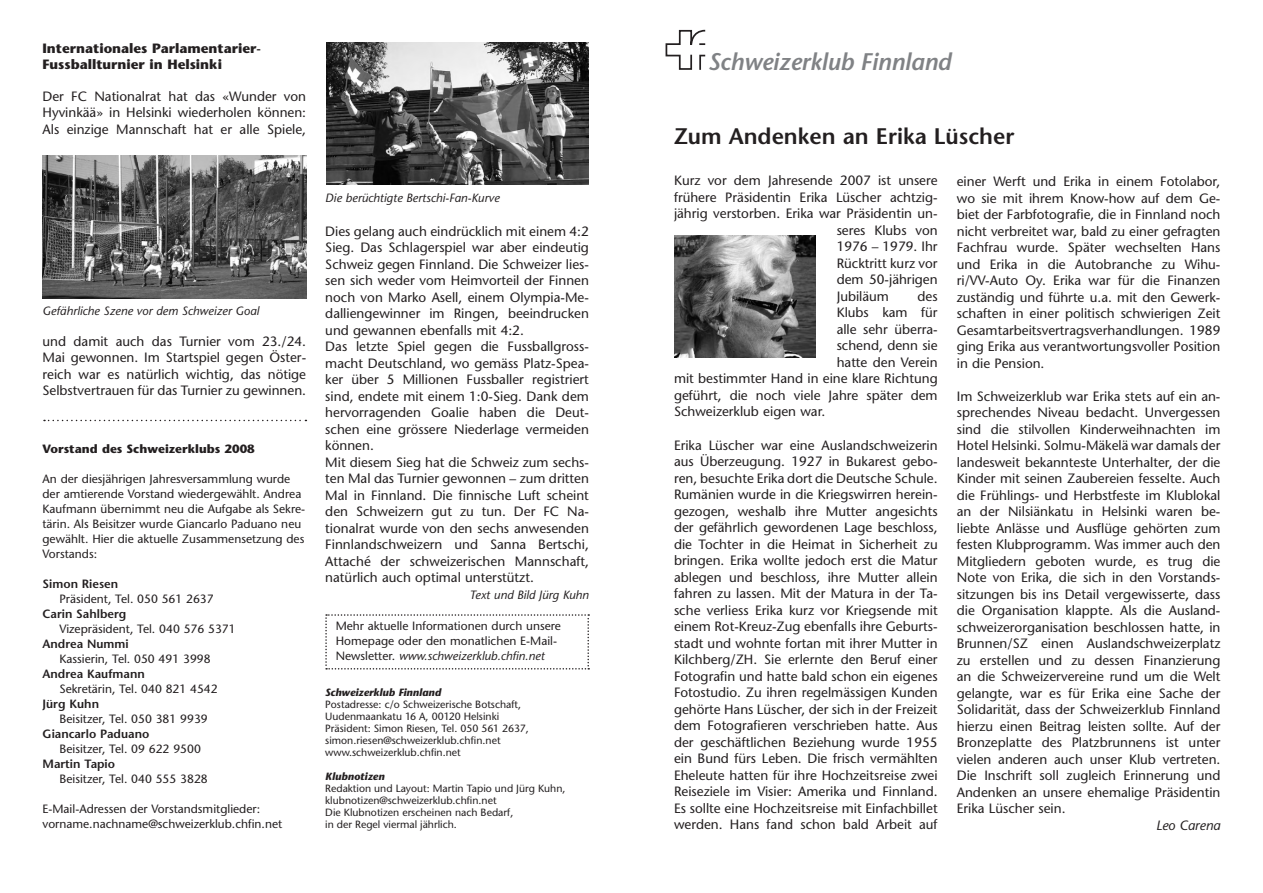
<style>
.page{position:relative;width:1263px;height:893px;background:#fff}
.page>*{position:absolute;margin:0;border:0;box-sizing:border-box;transform-origin:0 0}
.t1{font:italic 600 24px "Stone Sans";letter-spacing:-.01em;color:#808285}
.t2{font:600 22.5px "Stone Sans";color:#231f20}
.t3{font:13.5px/16.5px "Stone Sans";color:#231f20;text-align:justify}
.t4{font:700 13.5px/16.5px "Stone Sans";color:#231f20}
.t5{font:italic 13.5px "Stone Sans";color:#231f20}
.t6{font:12px/15px "Stone Sans";color:#231f20}
.t7{font:italic 12px "Stone Sans";color:#231f20}
.t8{font:600 12px "Stone Sans";color:#231f20}
.t9{font:700 12px "Stone Sans";color:#231f20}
.t10{font:10.5px/12px "Stone Sans";color:#231f20}
.t11{font:italic 700 10.5px "Stone Sans";color:#231f20}
.s1{font-style:italic}
</style>
<div class="page">
<img style="left:674px;top:236px;width:141px;height:121px">
<svg style="left:665px;top:30px;width:41px;height:40px"></svg>
<svg style="left:325px;top:614px;width:264px;height:55px"></svg>
<svg style="left:44px;top:420px;width:262px;height:1px"></svg>
<img style="left:327px;top:43px;width:262px;height:141px">
<img style="left:43px;top:156px;width:263px;height:142px">
<p class="t4" style="left:43px;top:40px;width:220px">Internationales Parlamentarier-<br>Fussballturnier in Helsinki</p>
<p class="t3" style="left:43px;top:88px;width:265px">Der FC Nationalrat hat das «Wunder von Hyvinkää» in Helsinki wiederholen können:<br>Als einzige Mannschaft hat er alle Spiele,</p>
<p class="t7" style="left:43px;top:303px;width:218px">Gefährliche Szene vor dem Schweizer Goal</p>
<p class="t3" style="left:43px;top:333px;width:265px">und damit auch das Turnier vom 23./24.<br>Mai gewonnen. Im Startspiel gegen Öster&shy;reich war es natürlich wichtig, das nötige Selbstvertrauen für das Turnier zu gewinnen.</p>
<p class="t9" style="left:43px;top:442px;width:214px">Vorstand des Schweizerklubs 2008</p>
<p class="t6" style="left:43px;top:472px;width:264px">An der diesjährigen Jahresversammlung wurde der amtierende Vorstand wiedergewählt. Andrea Kaufmann übernimmt neu die Aufgabe als Sekre&shy;tärin. Als Beisitzer wurde Giancarlo Paduano neu gewählt. Hier die aktuelle Zusammensetzung des Vorstands:</p>
<p class="t8" style="left:43px;top:577px;width:77px">Simon Riesen</p>
<p class="t6" style="left:60px;top:592px;width:156px">Präsident, Tel. 050 561 2637</p>
<p class="t8" style="left:43px;top:607px;width:85px">Carin Sahlberg</p>
<p class="t6" style="left:60px;top:622px;width:178px">Vizepräsident, Tel. 040 576 5371</p>
<p class="t8" style="left:43px;top:637px;width:88px">Andrea Nummi</p>
<p class="t6" style="left:60px;top:652px;width:153px">Kassierin, Tel. 050 491 3998</p>
<p class="t8" style="left:43px;top:667px;width:104px">Andrea Kaufmann</p>
<p class="t6" style="left:60px;top:682px;width:160px">Sekretärin, Tel. 040 821 4542</p>
<p class="t8" style="left:43px;top:697px;width:58px">Jürg Kuhn</p>
<p class="t6" style="left:60px;top:712px;width:150px">Beisitzer, Tel. 050 381 9939</p>
<p class="t8" style="left:43px;top:727px;width:108px">Giancarlo Paduano</p>
<p class="t6" style="left:60px;top:742px;width:143px">Beisitzer, Tel. 09 622 9500</p>
<p class="t8" style="left:43px;top:757px;width:74px">Martin Tapio</p>
<p class="t6" style="left:60px;top:772px;width:150px">Beisitzer, Tel. 040 555 3828</p>
<p class="t6" style="left:43px;top:802px;width:241px">E-Mail-Adressen der Vorstandsmitglieder: vorname.nachname@schweizerklub.chfin.net</p>
<p class="t7" style="left:325px;top:191px;width:176px">Die berüchtigte Bertschi-Fan-Kurve</p>
<p class="t3" style="left:325px;top:223px;width:265px;text-align:left">Dies gelang auch eindrücklich mit einem 4:2<br>Sieg. Das Schlagerspiel war aber eindeutig Schweiz gegen Finnland. Die Schweizer lies&shy;sen sich weder vom Heimvorteil der Finnen noch von Marko Asell, einem Olympia-Me&shy;dalliengewinner im Ringen, beeindrucken und gewannen ebenfalls mit 4:2.<br>Das letzte Spiel gegen die Fussballgross&shy;macht Deutschland, wo gemäss Platz-Spea&shy;ker über 5 Millionen Fussballer registriert sind, endete mit einem 1:0-Sieg. Dank dem hervorragenden Goalie haben die Deut&shy;schen eine grössere Niederlage vermeiden können.<br>Mit diesem Sieg hat die Schweiz zum sechs&shy;ten Mal das Turnier gewonnen – zum dritten Mal in Finnland. Die finnische Luft scheint den Schweizern gut zu tun. Der FC Na&shy;tionalrat wurde von den sechs anwesenden Finnlandschweizern und Sanna Bertschi, Attaché der schweizerischen Mannschaft, natürlich auch optimal unterstützt.</p>
<p class="t7" style="left:469px;top:587px;width:121px">Text und Bild Jürg Kuhn</p>
<p class="t6" style="left:336px;top:619px;width:227px">Mehr aktuelle Informationen durch unsere<br>Homepage oder den monatlichen E-Mail-<br>Newsletter. <span class="s1">www.schweizerklub.chfin.net</span></p>
<p class="t11" style="left:325px;top:686px;width:117px">Schweizerklub Finnland</p>
<p class="t10" style="left:325px;top:698px;width:205px">Postadresse: c/o Schweizerische Botschaft, Uudenmaankatu 16 A, 00120 Helsinki Präsident: Simon Riesen, Tel. 050 561 2637, simon.riesen@schweizerklub.chfin.net www.schweizerklub.chfin.net</p>
<p class="t11" style="left:325px;top:770px;width:61px">Klubnotizen</p>
<p class="t10" style="left:325px;top:782px;width:242px">Redaktion und Layout: Martin Tapio und Jürg Kuhn, klubnotizen@schweizerklub.chfin.net<br>Die Klubnotizen erscheinen nach Bedarf,<br>in der Regel viermal jährlich.</p>
<h1 class="t1" style="left:708px;top:47px;width:245px">Schweizerklub Finnland</h1>
<h2 class="t2" style="left:674px;top:123px;width:342px">Zum Andenken an Erika Lüscher</h2>
<p class="t3" style="left:674px;top:173px;width:265px">Kurz vor dem Jahresende 2007 ist unsere</p>
<p class="t3" style="left:674px;top:189px;width:265px">frühere Präsidentin Erika Lüscher achtzig-</p>
<p class="t3" style="left:674px;top:206px;width:265px">jährig verstorben. Erika war Präsidentin un-</p>
<p class="t3" style="left:837px;top:222px;width:102px">seres Klubs von</p>
<p class="t3" style="left:837px;top:239px;width:102px">1976 – 1979. Ihr</p>
<p class="t3" style="left:837px;top:255px;width:102px">Rücktritt kurz vor</p>
<p class="t3" style="left:837px;top:272px;width:102px">dem 50-jährigen</p>
<p class="t3" style="left:837px;top:288px;width:54px">Jubiläum</p>
<p class="t3" style="left:917px;top:288px;width:22px">des</p>
<p class="t3" style="left:837px;top:305px;width:102px">Klubs kam für</p>
<p class="t3" style="left:837px;top:321px;width:102px">alle sehr überra-</p>
<p class="t3" style="left:837px;top:338px;width:102px">schend, denn sie</p>
<p class="t3" style="left:837px;top:354px;width:102px">hatte den Verein</p>
<p class="t3" style="left:674px;top:371px;width:265px">mit bestimmter Hand in eine klare Richtung</p>
<p class="t3" style="left:674px;top:387px;width:265px">geführt, die noch viele Jahre später dem</p>
<p class="t3" style="left:674px;top:404px;width:153px">Schweizerklub eigen war.</p>
<p class="t3" style="left:674px;top:437px;width:265px">Erika Lüscher war eine Auslandschweizerin aus Überzeugung. 1927 in Bukarest gebo&shy;ren, besuchte Erika dort die Deutsche Schule.<br>Rumänien wurde in die Kriegswirren herein&shy;gezogen, weshalb ihre Mutter angesichts der gefährlich gewordenen Lage beschloss, die Tochter in die Heimat in Sicherheit zu bringen. Erika wollte jedoch erst die Matur ablegen und beschloss, ihre Mutter allein fahren zu lassen. Mit der Matura in der Ta&shy;sche verliess Erika kurz vor Kriegsende mit einem Rot-Kreuz-Zug ebenfalls ihre Geburts&shy;stadt und wohnte fortan mit ihrer Mutter in Kilchberg/ZH. Sie erlernte den Beruf einer Fotografin und hatte bald schon ein eigenes Fotostudio. Zu ihren regelmässigen Kunden gehörte Hans Lüscher, der sich in der Freizeit dem Fotografieren verschrieben hatte. Aus der geschäftlichen Beziehung wurde 1955 ein Bund fürs Leben. Die frisch vermählten Eheleute hatten für ihre Hochzeitsreise zwei Reiseziele im Visier: Amerika und Finnland.<br>Es sollte eine Hochzeitsreise mit Einfachbillet werden. Hans fand schon bald Arbeit auf</p>
<p class="t3" style="left:957px;top:173px;width:265px">einer Werft und Erika in einem Fotolabor, wo sie mit ihrem Know-how auf dem Ge&shy;biet der Farbfotografie, die in Finnland noch nicht verbreitet war, bald zu einer gefragten Fachfrau wurde. Später wechselten Hans und Erika in die Autobranche zu Wihu&shy;ri/VV-Auto Oy. Erika war für die Finanzen zuständig und führte u.a. mit den Gewerk&shy;schaften in einer politisch schwierigen Zeit Gesamtarbeitsvertragsverhandlungen. 1989 ging Erika aus verantwortungsvoller Position in die Pension.</p>
<p class="t3" style="left:957px;top:388px;width:265px">Im Schweizerklub war Erika stets auf ein an&shy;sprechendes Niveau bedacht. Unvergessen sind die stilvollen Kinderweihnachten im Hotel Helsinki. Solmu-Mäkelä war damals der landesweit bekannteste Unterhalter, der die Kinder mit seinen Zaubereien fesselte. Auch die Frühlings- und Herbstfeste im Klublokal an der Nilsiänkatu in Helsinki waren be&shy;liebte Anlässe und Ausflüge gehörten zum festen Klubprogramm. Was immer auch den Mitgliedern geboten wurde, es trug die Note von Erika, die sich in den Vorstands&shy;sitzungen bis ins Detail vergewisserte, dass die Organisation klappte. Als die Ausland&shy;schweizerorganisation beschlossen hatte, in Brunnen/SZ einen Auslandschweizerplatz zu erstellen und zu dessen Finanzierung an die Schweizervereine rund um die Welt gelangte, war es für Erika eine Sache der Solidarität, dass der Schweizerklub Finnland hierzu einen Beitrag leisten sollte. Auf der Bronzeplatte des Platzbrunnens ist unter vielen anderen auch unser Klub vertreten.<br>Die Inschrift soll zugleich Erinnerung und Andenken an unsere ehemalige Präsidentin Erika Lüscher sein.</p>
<p class="t5" style="left:1156px;top:817px;width:66px">Leo Carena</p>
</div>
